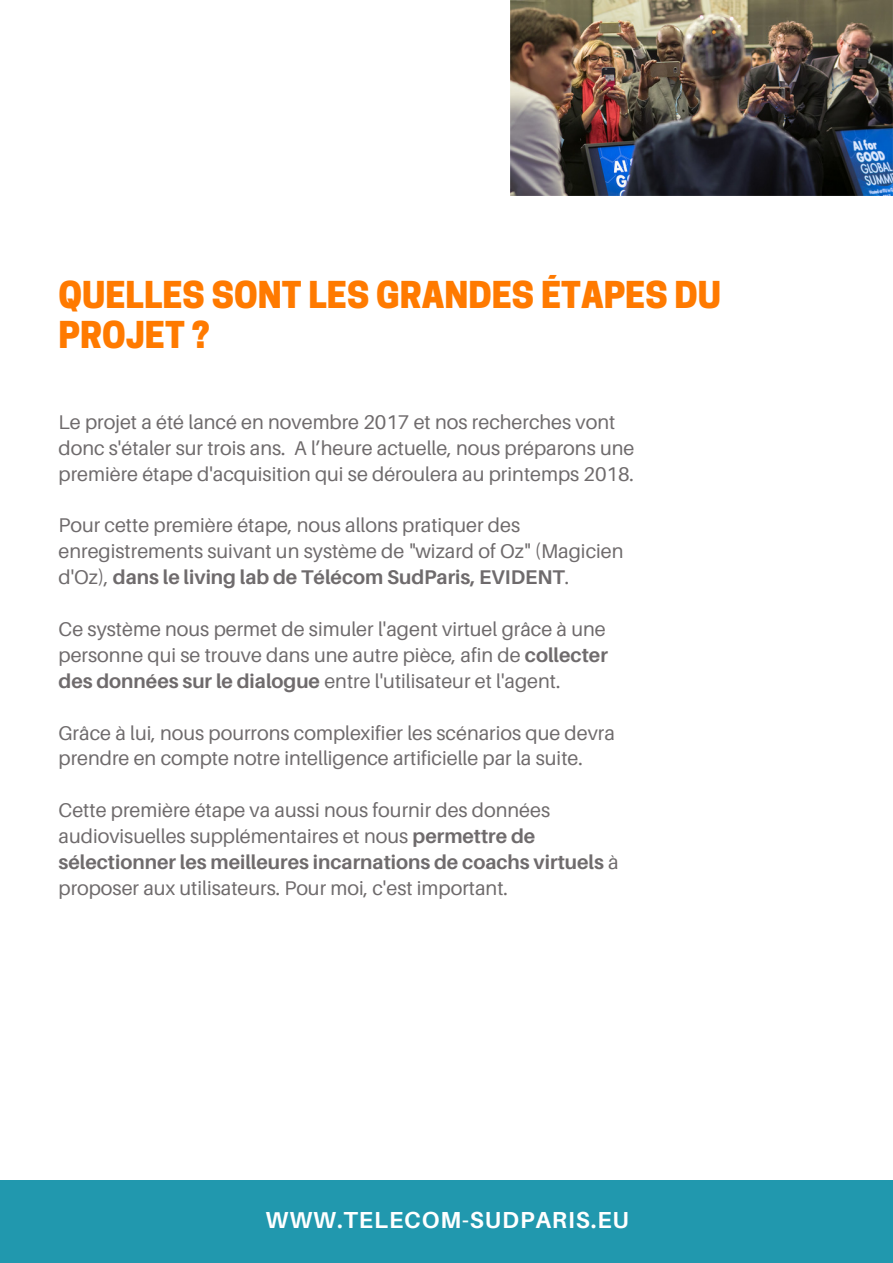
<style>
.page{position:relative;width:893px;height:1263px;background:#fff}
.page>*{position:absolute;margin:0;border:0;box-sizing:border-box;transform-origin:0 0}
.t1{font:800 34.8px/40.5px "Cooper Hewitt";color:#ff7a00}
.t2{font:700 23.25px "Aileron";letter-spacing:.04em;color:#fff}
.t3{font:19.8px/26px "Aileron";color:#191315}
.s1{font-weight:700}
</style>
<div class="page">
<div style="left:0;top:1180px;width:893px;height:83px;background:#2198ae"></div>
<img style="left:510px;top:0;width:383px;height:196px">
<h1 class="t1" style="left:59px;top:279px;width:664px">QUELLES SONT LES GRANDES ÉTAPES DU<br>PROJET ?</h1>
<p class="t3" style="left:59px;top:408px;width:577px">Le projet a été lancé en novembre 2017 et nos recherches vont donc s'étaler sur trois ans. A l’heure actuelle, nous préparons une première étape d'acquisition qui se déroulera au printemps 2018.</p>
<p class="t3" style="left:59px;top:512px;width:566px">Pour cette première étape, nous allons pratiquer des enregistrements suivant un système de "wizard of Oz" (Magicien d'Oz), <span class="s1">dans le living lab de Télécom SudParis, EVIDENT</span>.</p>
<p class="t3" style="left:59px;top:616px;width:551px;text-align:justify">Ce système nous permet de simuler l'agent virtuel grâce à une personne qui se trouve dans une autre pièce, afin de <span class="s1">collecter des données sur le dialogue</span> entre l'utilisateur et l'agent.</p>
<p class="t3" style="left:59px;top:719px;width:558px">Grâce à lui, nous pourrons complexifier les scénarios que devra prendre en compte notre intelligence artificielle par la suite.</p>
<p class="t3" style="left:59px;top:797px;width:562px">Cette première étape va aussi nous fournir des données audiovisuelles supplémentaires et nous <span class="s1">permettre de sélectionner les meilleures incarnations de coachs virtuels</span> à proposer aux utilisateurs. Pour moi, c'est important.</p>
<p class="t2" style="left:266px;top:1205px;width:365px">WWW.TELECOM-SUDPARIS.EU</p>
</div>
